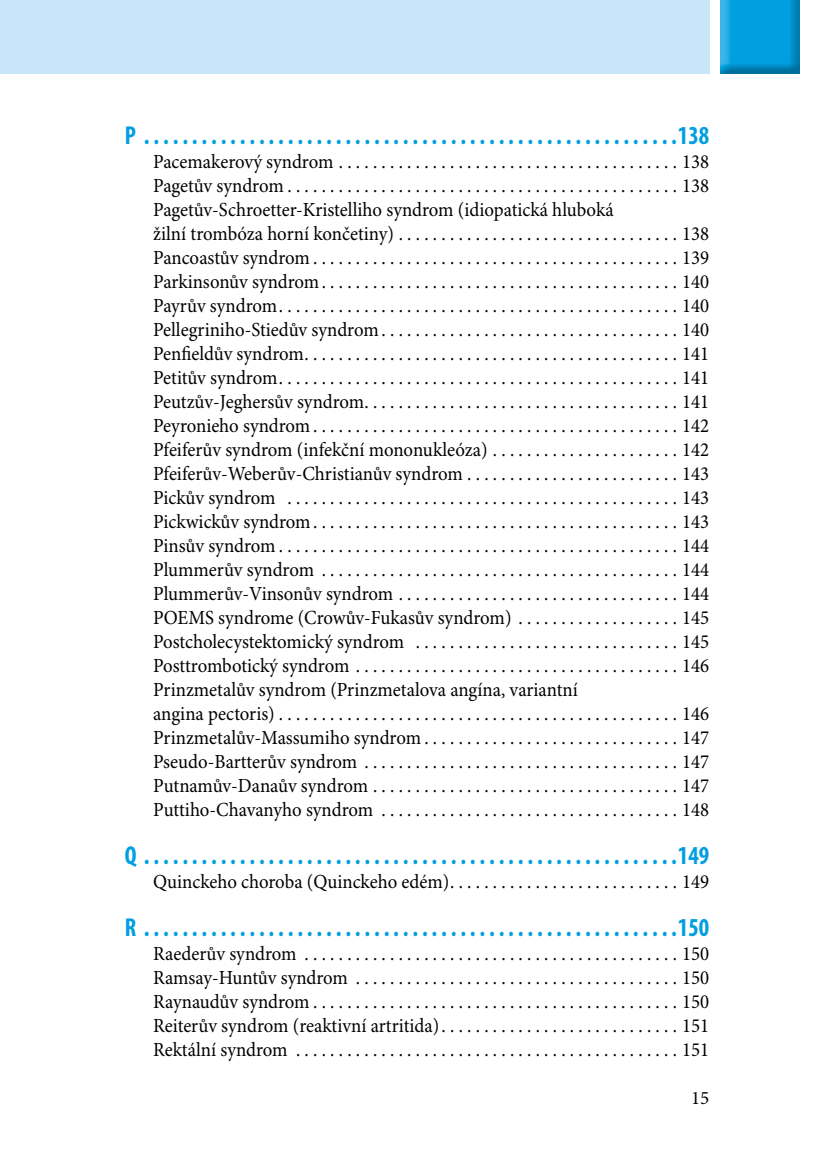
<style>
.page{position:relative;width:817px;height:1174px;background:#fff}
.page>*{position:absolute;margin:0;border:0;box-sizing:border-box;transform-origin:0 0}
.t1{font:700 condensed 26px "Myriad Pro";color:#009fe0;scale:.94 1}
.t2{font:20px/24px "Minion Pro";color:#000;scale:.94 1}
.t3{font:19px "Minion Pro";color:#000}
</style>
<div class="page">
<div style="left:0;top:0;width:709px;height:74px;background:#c7e6f8"></div>
<img style="left:720px;top:0;width:79px;height:74px">
<h1 class="t1" style="left:125px;top:119px;width:623px">P . . . . . . . . . . . . . . . . . . . . . . . . . . . . . . . . . . . . . . . . . . . . . . . . . . . . . . . .138</h1>
<p class="t2" style="left:153px;top:150px;width:593px">Pacemakerový syndrom . . . . . . . . . . . . . . . . . . . . . . . . . . . . . . . . . . . . . . . . 138<br>Pagetův syndrom . . . . . . . . . . . . . . . . . . . . . . . . . . . . . . . . . . . . . . . . . . . . . . 138<br>Pagetův-Schroetter-Kristelliho syndrom (idiopatická hluboká<br>žilní trombóza horní končetiny) . . . . . . . . . . . . . . . . . . . . . . . . . . . . . . . . . 138<br>Pancoastův syndrom . . . . . . . . . . . . . . . . . . . . . . . . . . . . . . . . . . . . . . . . . . . 139<br>Parkinsonův syndrom . . . . . . . . . . . . . . . . . . . . . . . . . . . . . . . . . . . . . . . . . . 140<br>Payrův syndrom . . . . . . . . . . . . . . . . . . . . . . . . . . . . . . . . . . . . . . . . . . . . . . . 140<br>Pellegriniho-Stiedův syndrom . . . . . . . . . . . . . . . . . . . . . . . . . . . . . . . . . . . 140<br>Penfieldův syndrom . . . . . . . . . . . . . . . . . . . . . . . . . . . . . . . . . . . . . . . . . . . . 141<br>Petitův syndrom . . . . . . . . . . . . . . . . . . . . . . . . . . . . . . . . . . . . . . . . . . . . . . . 141<br>Peutzův-Jeghersův syndrom . . . . . . . . . . . . . . . . . . . . . . . . . . . . . . . . . . . . . 141<br>Peyronieho syndrom . . . . . . . . . . . . . . . . . . . . . . . . . . . . . . . . . . . . . . . . . . . 142<br>Pfeiferův syndrom (infekční mononukleóza) . . . . . . . . . . . . . . . . . . . . . . 142<br>Pfeiferův-Weberův-Christianův syndrom . . . . . . . . . . . . . . . . . . . . . . . . . 143<br>Pickův syndrom . . . . . . . . . . . . . . . . . . . . . . . . . . . . . . . . . . . . . . . . . . . . . . 143<br>Pickwickův syndrom . . . . . . . . . . . . . . . . . . . . . . . . . . . . . . . . . . . . . . . . . . . 143<br>Pinsův syndrom . . . . . . . . . . . . . . . . . . . . . . . . . . . . . . . . . . . . . . . . . . . . . . . 144<br>Plummerův syndrom . . . . . . . . . . . . . . . . . . . . . . . . . . . . . . . . . . . . . . . . . . 144<br>Plummerův-Vinsonův syndrom . . . . . . . . . . . . . . . . . . . . . . . . . . . . . . . . . 144<br>POEMS syndrome (Crowův-Fukasův syndrom) . . . . . . . . . . . . . . . . . . . 145<br>Postcholecystektomický syndrom . . . . . . . . . . . . . . . . . . . . . . . . . . . . . . . 145<br>Posttrombotický syndrom . . . . . . . . . . . . . . . . . . . . . . . . . . . . . . . . . . . . . . 146<br>Prinzmetalův syndrom (Prinzmetalova angína, variantní<br>angina pectoris) . . . . . . . . . . . . . . . . . . . . . . . . . . . . . . . . . . . . . . . . . . . . . . . 146<br>Prinzmetalův-Massumiho syndrom . . . . . . . . . . . . . . . . . . . . . . . . . . . . . . 147<br>Pseudo-Bartterův syndrom . . . . . . . . . . . . . . . . . . . . . . . . . . . . . . . . . . . . . 147<br>Putnamův-Danaův syndrom . . . . . . . . . . . . . . . . . . . . . . . . . . . . . . . . . . . . 147<br>Puttiho-Chavanyho syndrom . . . . . . . . . . . . . . . . . . . . . . . . . . . . . . . . . . . 148</p>
<h1 class="t1" style="left:125px;top:839px;width:623px">Q . . . . . . . . . . . . . . . . . . . . . . . . . . . . . . . . . . . . . . . . . . . . . . . . . . . . . . . .149</h1>
<p class="t2" style="left:153px;top:870px;width:593px">Quinckeho choroba (Quinckeho edém) . . . . . . . . . . . . . . . . . . . . . . . . . . . 149</p>
<h1 class="t1" style="left:125px;top:911px;width:623px">R . . . . . . . . . . . . . . . . . . . . . . . . . . . . . . . . . . . . . . . . . . . . . . . . . . . . . . . .150</h1>
<p class="t2" style="left:153px;top:942px;width:593px;text-align:justify">Raederův syndrom . . . . . . . . . . . . . . . . . . . . . . . . . . . . . . . . . . . . . . . . . . . . 150<br>Ramsay-Huntův syndrom . . . . . . . . . . . . . . . . . . . . . . . . . . . . . . . . . . . . . . 150<br>Raynaudův syndrom . . . . . . . . . . . . . . . . . . . . . . . . . . . . . . . . . . . . . . . . . . . 150<br>Reiterův syndrom (reaktivní artritida) . . . . . . . . . . . . . . . . . . . . . . . . . . . . 151<br>Rektální syndrom . . . . . . . . . . . . . . . . . . . . . . . . . . . . . . . . . . . . . . . . . . . . . 151</p>
<p class="t3" style="left:691px;top:1087px;width:19px">15</p>
</div>
